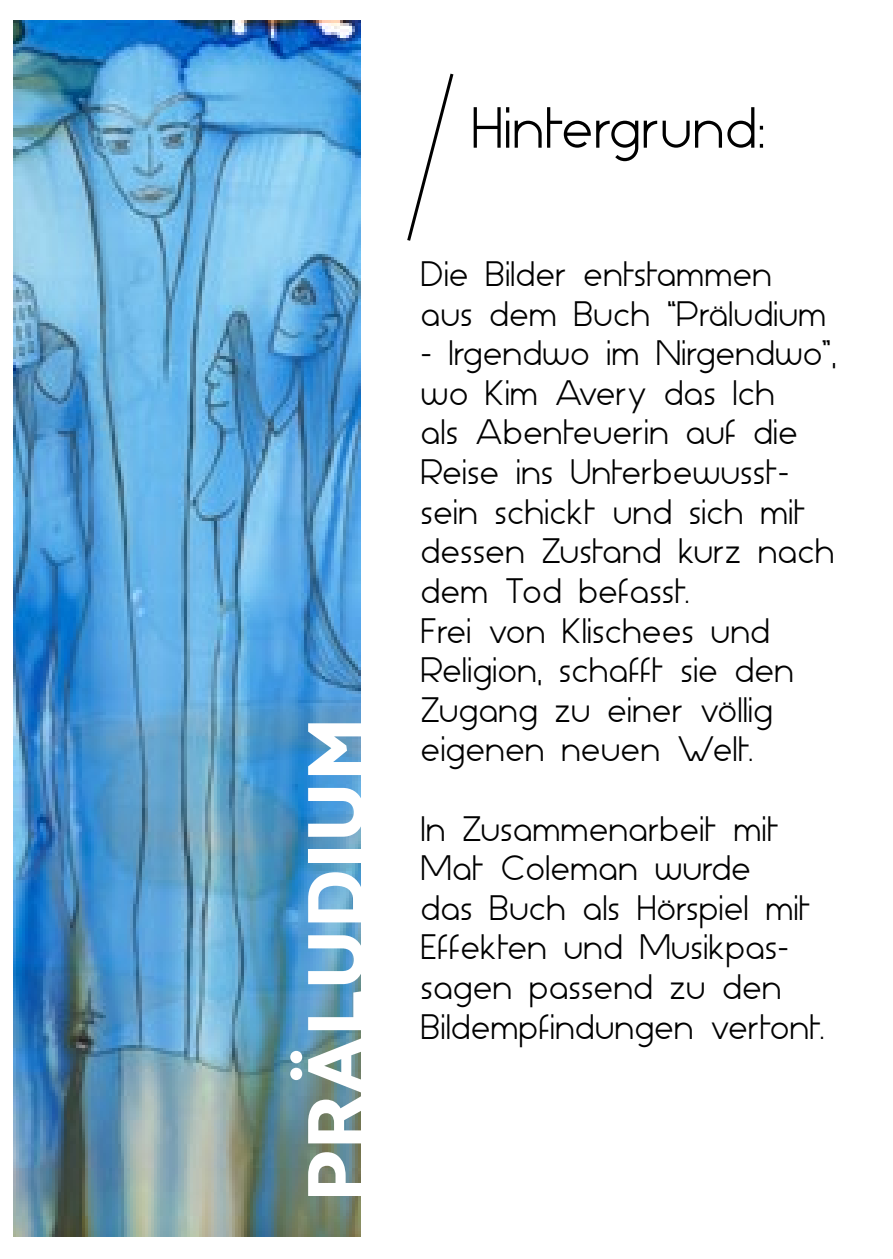
<style>
.page{position:relative;width:893px;height:1259px;background:#fff}
.page>*{position:absolute;margin:0;border:0;box-sizing:border-box;transform-origin:0 0}
.t1{font:800 81px "Catamaran";color:#fff}
.t2{font:700 54px "Aspergit";color:#000}
.t3{font:700 33px/39.6px "Aspergit";color:#000}
</style>
<div class="page">
<img style="left:14px;top:20px;width:346px;height:1216px">
<svg style="left:407px;top:73px;width:47px;height:168px"></svg>
<h1 class="t1" style="left:288px;top:1202px;width:488px;rotate:-90deg">Präludium</h1>
<h2 class="t2" style="left:471px;top:98px;width:296px">Hintergrund:</h2>
<p class="t3" style="left:421px;top:255px;width:407px">Die Bilder entstammen aus dem Buch “Präludium</p>
<p class="t3" style="left:421px;top:334px;width:417px">- Irgendwo im Nirgendwo”, wo Kim Avery das Ich<br>als Abenteuerin auf die<br>Reise ins Unterbewusst&shy;sein schickt und sich mit dessen Zustand kurz nach dem Tod befasst.<br>Frei von Klischees und<br>Religion, schafft sie den<br>Zugang zu einer völlig eigenen neuen Welt.</p>
<p class="t3" style="left:421px;top:809px;width:406px">In Zusammenarbeit mit<br>Mat Coleman wurde<br>das Buch als Hörspiel mit<br>Effekten und Musikpas&shy;sagen passend zu den<br>Bildempfindungen vertont.</p>
</div>
